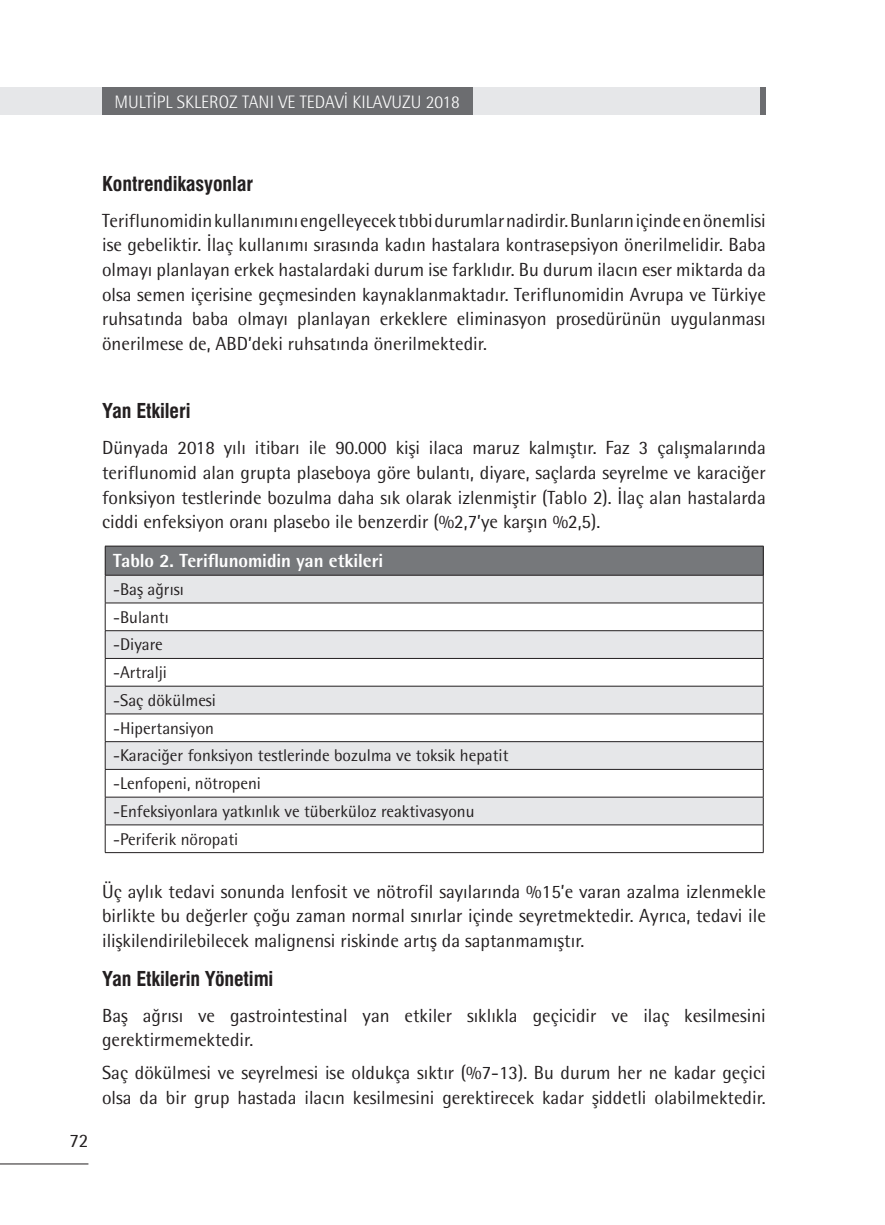
<style>
.page{position:relative;width:885px;height:1225px;background:#fff}
.page>*{position:absolute;margin:0;border:0;box-sizing:border-box;transform-origin:0 0}
.t1{font:20px "Swiss Condensed Bold Tr";letter-spacing:-.005em;color:#231f20}
.t2{font:19px/24.6px "Rotis Semi Sans Std";color:#231f20;text-align:justify}
.t3{font:800 19px "Rotis Semi Sans Std";letter-spacing:-.005em;color:#fff}
.t4{font:300 18px "Rotis Semi Sans Std";color:#fff}
.t5{font:17px/27.8px "Rotis Semi Sans Std";color:#231f20}
</style>
<div class="page">
<div style="left:0;top:87px;width:765px;height:28px;background:#e6e7e9"></div>
<div style="left:102px;top:87px;width:371px;height:28px;background:#6c6d70"></div>
<div style="left:760px;top:87px;width:5px;height:28px;background:#6c6d70"></div>
<hr style="left:0;top:1163px;width:88px;height:1px;background:#231f20">
<div style="left:105px;top:546px;width:658px;height:29px;background:#76787b"></div>
<svg style="left:106px;top:576px;width:656px;height:248px;fill:#e6e7e9"></svg>
<hr style="left:105px;top:546px;width:658px;height:1px;background:#231f20">
<hr style="left:105px;top:575px;width:658px;height:1px;background:#231f20">
<hr style="left:105px;top:602px;width:658px;height:1px;background:#231f20">
<hr style="left:105px;top:852px;width:658px;height:1px;background:#231f20">
<hr style="left:105px;top:630px;width:658px;height:1px;background:#231f20">
<hr style="left:105px;top:658px;width:658px;height:1px;background:#231f20">
<hr style="left:105px;top:686px;width:658px;height:1px;background:#231f20">
<hr style="left:105px;top:713px;width:658px;height:1px;background:#231f20">
<hr style="left:105px;top:741px;width:658px;height:1px;background:#231f20">
<hr style="left:105px;top:769px;width:658px;height:1px;background:#231f20">
<hr style="left:105px;top:797px;width:658px;height:1px;background:#231f20">
<svg style="left:105px;top:546px;width:1px;height:306px"></svg>
<svg style="left:762px;top:546px;width:1px;height:306px"></svg>
<hr style="left:105px;top:824px;width:658px;height:1px;background:#231f20">
<p class="t4" style="left:114px;top:92px;width:347px">MULTİPL SKLEROZ TANI VE TEDAVİ KILAVUZU 2018</p>
<p class="t1" style="left:102px;top:172px;width:153px">Kontrendikasyonlar</p>
<p class="t2" style="left:102px;top:208px;width:665px">Teriflunomidin kullanımını engelleyecek tıbbi durumlar nadirdir. Bunların içinde en önemlisi ise gebeliktir. İlaç kullanımı sırasında kadın hastalara kontrasepsiyon önerilmelidir. Baba olmayı planlayan erkek hastalardaki durum ise farklıdır. Bu durum ilacın eser miktarda da olsa semen içerisine geçmesinden kaynaklanmaktadır. Teriflunomidin Avrupa ve Türkiye ruhsatında baba olmayı planlayan erkeklere eliminasyon prosedürünün uygulanması önerilmese de, ABD’deki ruhsatında önerilmektedir.</p>
<p class="t2" style="left:69px;top:1128px;width:21px">72</p>
<p class="t1" style="left:102px;top:399px;width:90px">Yan Etkileri</p>
<p class="t2" style="left:102px;top:435px;width:665px">Dünyada 2018 yılı itibarı ile 90.000 kişi ilaca maruz kalmıştır. Faz 3 çalışmalarında teriflunomid alan grupta plaseboya göre bulantı, diyare, saçlarda seyrelme ve karaciğer fonksiyon testlerinde bozulma daha sık olarak izlenmiştir (Tablo 2). İlaç alan hastalarda ciddi enfeksiyon oranı plasebo ile benzerdir (%2,7’ye karşın %2,5).</p>
<p class="t3" style="left:113px;top:549px;width:271px">Tablo 2. Teriflunomidin yan etkileri</p>
<p class="t5" style="left:113px;top:575px;width:397px">-Baş ağrısı<br>-Bulantı<br>-Diyare<br>-Artralji<br>-Saç dökülmesi<br>-Hipertansiyon<br>-Karaciğer fonksiyon testlerinde bozulma ve toksik hepatit -Lenfopeni, nötropeni<br>-Enfeksiyonlara yatkınlık ve tüberküloz reaktivasyonu -Periferik nöropati</p>
<p class="t2" style="left:102px;top:878px;width:665px">Üç aylık tedavi sonunda lenfosit ve nötrofil sayılarında %15’e varan azalma izlenmekle birlikte bu değerler çoğu zaman normal sınırlar içinde seyretmektedir. Ayrıca, tedavi ile ilişkilendirilebilecek malignensi riskinde artış da saptanmamıştır.</p>
<p class="t1" style="left:102px;top:966px;width:173px">Yan Etkilerin Yönetimi</p>
<p class="t2" style="left:102px;top:1002px;width:665px">Baş ağrısı ve gastrointestinal yan etkiler sıklıkla geçicidir ve ilaç kesilmesini gerektirmemektedir.</p>
<p class="t2" style="left:102px;top:1060px;width:665px">Saç dökülmesi ve seyrelmesi ise oldukça sıktır (%7-13). Bu durum her ne kadar geçici olsa da bir grup hastada ilacın kesilmesini gerektirecek kadar şiddetli olabilmektedir.</p>
</div>
